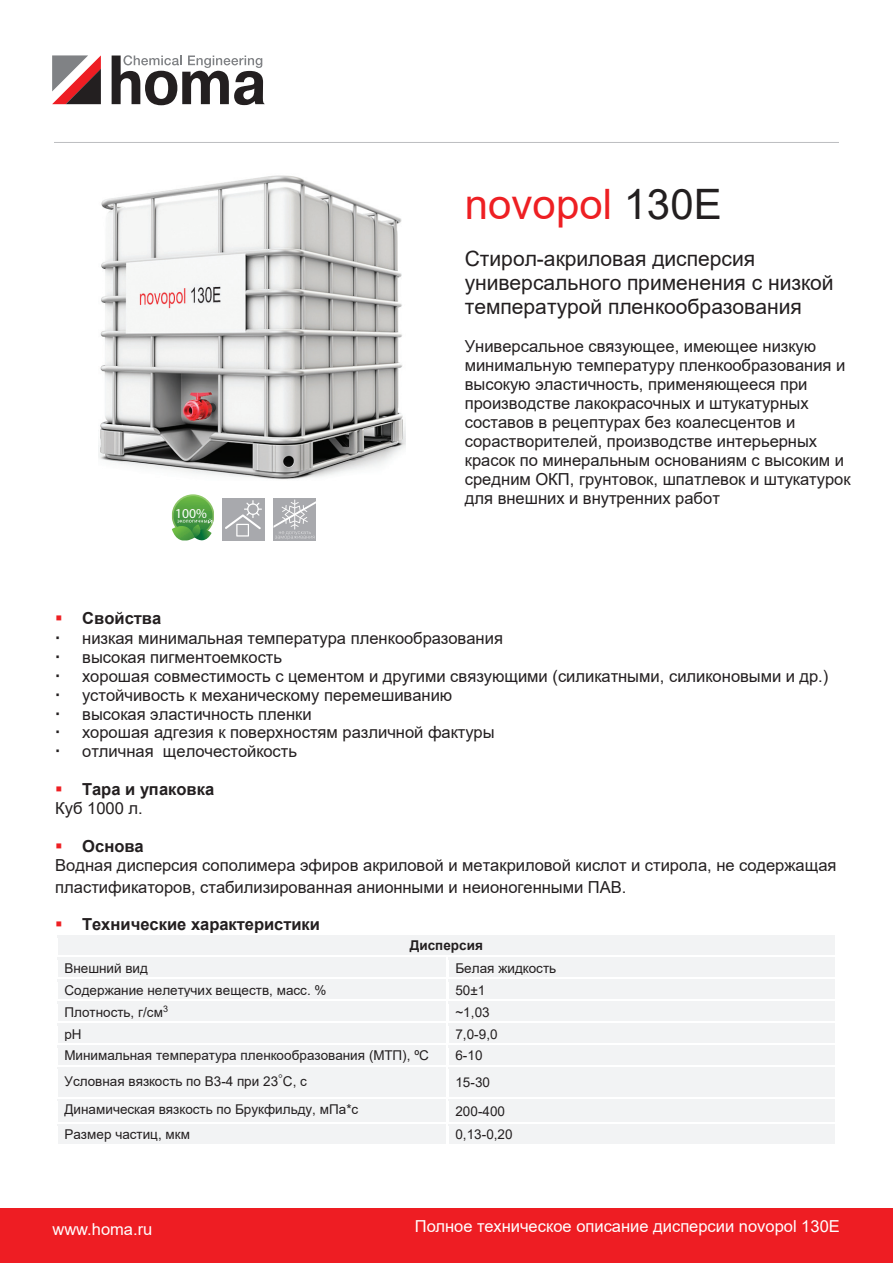
<style>
.page{position:relative;width:893px;height:1263px;background:#fff}
.page>*{position:absolute;margin:0;border:0;box-sizing:border-box;transform-origin:0 0}
.t1{font:42px "Arial";color:#ee1f23}
.t2{font:21px/24.2px "Arial";color:#231f20}
.t3{font:16.5px/18.9px "Arial";color:#231f20}
.t4{font:16.5px "Arial";color:#fff}
.t5{font:700 16.5px/19px "Arial";color:#231f20}
.t6{font:13.65px "Myriad Pro";color:#fff}
.t7{font:13.5px "Arial";color:#231f20}
.t8{font:700 13.5px "Arial";color:#231f20}
.s1{color:#231f20}
.s2{color:#ee1f23}
.s3{font-weight:700}
.s4{font-weight:400}
.s5{font-family:"Pragmatica Light C";font-size:18px}
</style>
<div class="page">
<div style="left:64px;top:938px;width:765px;height:15px;background:#f2f3f4"></div>
<hr style="left:57px;top:936px;width:778px;height:2px;background:#f2f3f4">
<hr style="left:56px;top:953px;width:780px;height:3px;background:#f2f3f4">
<hr style="left:835px;top:938px;width:3px;height:18px;background:#fff">
<div style="left:58px;top:958px;width:388px;height:20px;background:#f2f3f4"></div>
<div style="left:449px;top:958px;width:386px;height:20px;background:#f2f3f4"></div>
<hr style="left:57px;top:958px;width:389px;height:2px;background:#f2f3f4">
<hr style="left:448px;top:958px;width:387px;height:2px;background:#f2f3f4">
<hr style="left:56px;top:975px;width:391px;height:3px;background:#f2f3f4">
<hr style="left:447px;top:975px;width:389px;height:3px;background:#f2f3f4">
<hr style="left:835px;top:960px;width:3px;height:18px;background:#fff">
<div style="left:58px;top:980px;width:388px;height:20px;background:#f2f3f4"></div>
<div style="left:449px;top:980px;width:386px;height:20px;background:#f2f3f4"></div>
<hr style="left:57px;top:980px;width:389px;height:2px;background:#f2f3f4">
<hr style="left:448px;top:980px;width:387px;height:2px;background:#f2f3f4">
<hr style="left:56px;top:997px;width:391px;height:3px;background:#f2f3f4">
<hr style="left:447px;top:997px;width:389px;height:3px;background:#f2f3f4">
<hr style="left:835px;top:982px;width:3px;height:18px;background:#fff">
<div style="left:58px;top:1002px;width:388px;height:19px;background:#f2f3f4"></div>
<div style="left:449px;top:1002px;width:386px;height:19px;background:#f2f3f4"></div>
<hr style="left:57px;top:1002px;width:389px;height:2px;background:#f2f3f4">
<hr style="left:448px;top:1002px;width:387px;height:2px;background:#f2f3f4">
<hr style="left:56px;top:1019px;width:391px;height:2px;background:#f2f3f4">
<hr style="left:447px;top:1019px;width:389px;height:2px;background:#f2f3f4">
<hr style="left:835px;top:1004px;width:3px;height:17px;background:#fff">
<div style="left:58px;top:1024px;width:388px;height:19px;background:#f2f3f4"></div>
<div style="left:449px;top:1024px;width:386px;height:19px;background:#f2f3f4"></div>
<hr style="left:57px;top:1024px;width:389px;height:2px;background:#f2f3f4">
<hr style="left:448px;top:1024px;width:387px;height:2px;background:#f2f3f4">
<hr style="left:56px;top:1041px;width:391px;height:2px;background:#f2f3f4">
<hr style="left:447px;top:1041px;width:389px;height:2px;background:#f2f3f4">
<hr style="left:835px;top:1026px;width:3px;height:17px;background:#fff">
<div style="left:58px;top:1046px;width:388px;height:19px;background:#f2f3f4"></div>
<div style="left:449px;top:1046px;width:386px;height:19px;background:#f2f3f4"></div>
<hr style="left:57px;top:1046px;width:389px;height:2px;background:#f2f3f4">
<hr style="left:448px;top:1046px;width:387px;height:2px;background:#f2f3f4">
<hr style="left:56px;top:1063px;width:391px;height:2px;background:#f2f3f4">
<hr style="left:447px;top:1063px;width:389px;height:2px;background:#f2f3f4">
<hr style="left:835px;top:1048px;width:3px;height:17px;background:#fff">
<div style="left:58px;top:1068px;width:388px;height:29px;background:#f2f3f4"></div>
<div style="left:449px;top:1068px;width:386px;height:29px;background:#f2f3f4"></div>
<svg style="left:56px;top:953px;width:1px;height:112px"></svg>
<hr style="left:57px;top:1068px;width:389px;height:2px;background:#f2f3f4">
<svg style="left:446px;top:975px;width:2px;height:90px"></svg>
<hr style="left:448px;top:1068px;width:387px;height:2px;background:#f2f3f4">
<hr style="left:56px;top:1095px;width:391px;height:2px;background:#f2f3f4">
<hr style="left:55px;top:1070px;width:2px;height:27px;background:#fff">
<hr style="left:447px;top:1095px;width:389px;height:2px;background:#f2f3f4">
<hr style="left:446px;top:1070px;width:2px;height:27px;background:#fff">
<hr style="left:835px;top:1070px;width:3px;height:27px;background:#fff">
<div style="left:58px;top:1099px;width:388px;height:23px;background:#f2f3f4"></div>
<div style="left:449px;top:1099px;width:386px;height:23px;background:#f2f3f4"></div>
<hr style="left:57px;top:1099px;width:389px;height:2px;background:#f2f3f4">
<hr style="left:448px;top:1099px;width:387px;height:2px;background:#f2f3f4">
<hr style="left:56px;top:1120px;width:391px;height:2px;background:#f2f3f4">
<hr style="left:55px;top:1101px;width:2px;height:21px;background:#fff">
<hr style="left:447px;top:1120px;width:389px;height:2px;background:#f2f3f4">
<hr style="left:446px;top:1101px;width:2px;height:21px;background:#fff">
<hr style="left:835px;top:1101px;width:3px;height:21px;background:#fff">
<div style="left:58px;top:1124px;width:388px;height:20px;background:#f2f3f4"></div>
<div style="left:449px;top:1124px;width:386px;height:20px;background:#f2f3f4"></div>
<hr style="left:57px;top:1124px;width:389px;height:2px;background:#f2f3f4">
<hr style="left:448px;top:1124px;width:387px;height:2px;background:#f2f3f4">
<hr style="left:56px;top:1142px;width:391px;height:2px;background:#f2f3f4">
<hr style="left:447px;top:1142px;width:389px;height:2px;background:#f2f3f4">
<hr style="left:835px;top:1126px;width:3px;height:18px;background:#fff">
<svg style="left:112px;top:55px;width:153px;height:50px"></svg>
<svg style="left:52px;top:55px;width:49px;height:49px"></svg>
<hr style="left:54px;top:142px;width:785px;height:1px;background:#bcbdc0">
<div style="left:0;top:1209px;width:893px;height:54px;background:#ee1d23"></div>
<img style="left:98px;top:175px;width:308px;height:305px">
<svg style="left:172px;top:494px;width:42px;height:47px"></svg>
<div style="left:223px;top:498px;width:42px;height:43px;background:#a8a9ad"></div>
<svg style="left:225px;top:500px;width:37px;height:36px"></svg>
<div style="left:273px;top:498px;width:43px;height:43px;background:#a8a9ad"></div>
<hr style="left:294px;top:499px;width:1px;height:30px;background:#fff">
<svg style="left:274px;top:501px;width:42px;height:38px"></svg>
<p class="t6" style="left:175px;top:505px;width:33px">100%</p>
<h1 class="t1" style="left:465px;top:176px;width:258px">novopol <span class="s1">130E</span></h1>
<p class="t2" style="left:465px;top:246px;width:370px">Стирол-акриловая дисперсия универсального применения с низкой температурой пленкообразования</p>
<p class="t3" style="left:465px;top:337px;width:387px">Универсальное связующее, имеющее низкую минимальную температуру пленкообразования и высокую эластичность, применяющееся при производстве лакокрасочных и штукатурных составов в рецептурах без коалесцентов и сорастворителей, производстве интерьерных красок по минеральным основаниям с высоким и средним ОКП, грунтовок, шпатлевок и штукатурок для внешних и внутренних работ</p>
<p class="t3" style="left:82px;top:609px;width:748px;text-indent:-27px"><span class="s2">▪</span> <span class="s3">Свойства<br></span>низкая минимальная температура пленкообразования<br>высокая пигментоемкость<br>хорошая совместимость с цементом и другими связующими (силикатными, силиконовыми и др.) устойчивость к механическому перемешиванию<br>высокая эластичность пленки<br>хорошая адгезия к поверхностям различной фактуры<br>отличная щелочестойкость</p>
<p class="t5" style="left:55px;top:780px;width:161px"><span class="s2">▪</span> Тара и упаковка<br><span class="s4">Куб 1000 л.</span></p>
<p class="t3" style="left:55px;top:837px;width:783px"><span class="s2">▪</span> <span class="s3">Основа<br></span>Водная дисперсия сополимера эфиров акриловой и метакриловой кислот и стирола, не содержащая</p>
<p class="t3" style="left:55px;top:878px;width:573px">пластификаторов, стабилизированная анионными и неионогенными ПАВ.</p>
<p class="t5" style="left:55px;top:914px;width:266px"><span class="s2">▪</span> Технические характеристики</p>
<p class="t8" style="left:410px;top:936px;width:75px">Дисперсия</p>
<p class="t7" style="left:64px;top:958px;width:85px">Внешний вид</p>
<p class="t7" style="left:455px;top:958px;width:102px">Белая жидкость</p>
<p class="t7" style="left:64px;top:980px;width:264px">Содержание нелетучих веществ, масс. %</p>
<p class="t7" style="left:455px;top:980px;width:32px">50±1</p>
<p class="t7" style="left:64px;top:1002px;width:105px">Плотность, г/см<sup>3</sup></p>
<p class="t7" style="left:455px;top:1002px;width:36px">~1,03</p>
<p class="t7" style="left:64px;top:1024px;width:19px">рН</p>
<p class="t7" style="left:455px;top:1024px;width:44px">7,0-9,0</p>
<p class="t7" style="left:64px;top:1046px;width:366px">Минимальная температура пленкообразования (МТП), ºC</p>
<p class="t7" style="left:455px;top:1046px;width:29px">6-10</p>
<p class="t7" style="left:64px;top:1071px;width:244px">Условная вязкость по В3-4 при 23<span class="s5">°</span>С, с</p>
<p class="t7" style="left:455px;top:1073px;width:36px">15-30</p>
<p class="t7" style="left:64px;top:1100px;width:295px">Динамическая вязкость по Брукфильду, мПа*с</p>
<p class="t7" style="left:455px;top:1101px;width:51px">200-400</p>
<p class="t7" style="left:64px;top:1125px;width:127px">Размер частиц, мкм</p>
<p class="t7" style="left:455px;top:1125px;width:59px">0,13-0,20</p>
<p class="t4" style="left:52px;top:1217px;width:101px">www.homa.ru</p>
<p class="t4" style="left:415px;top:1215px;width:426px">Полное техническое описание дисперсии novopol 130E</p>
</div>
